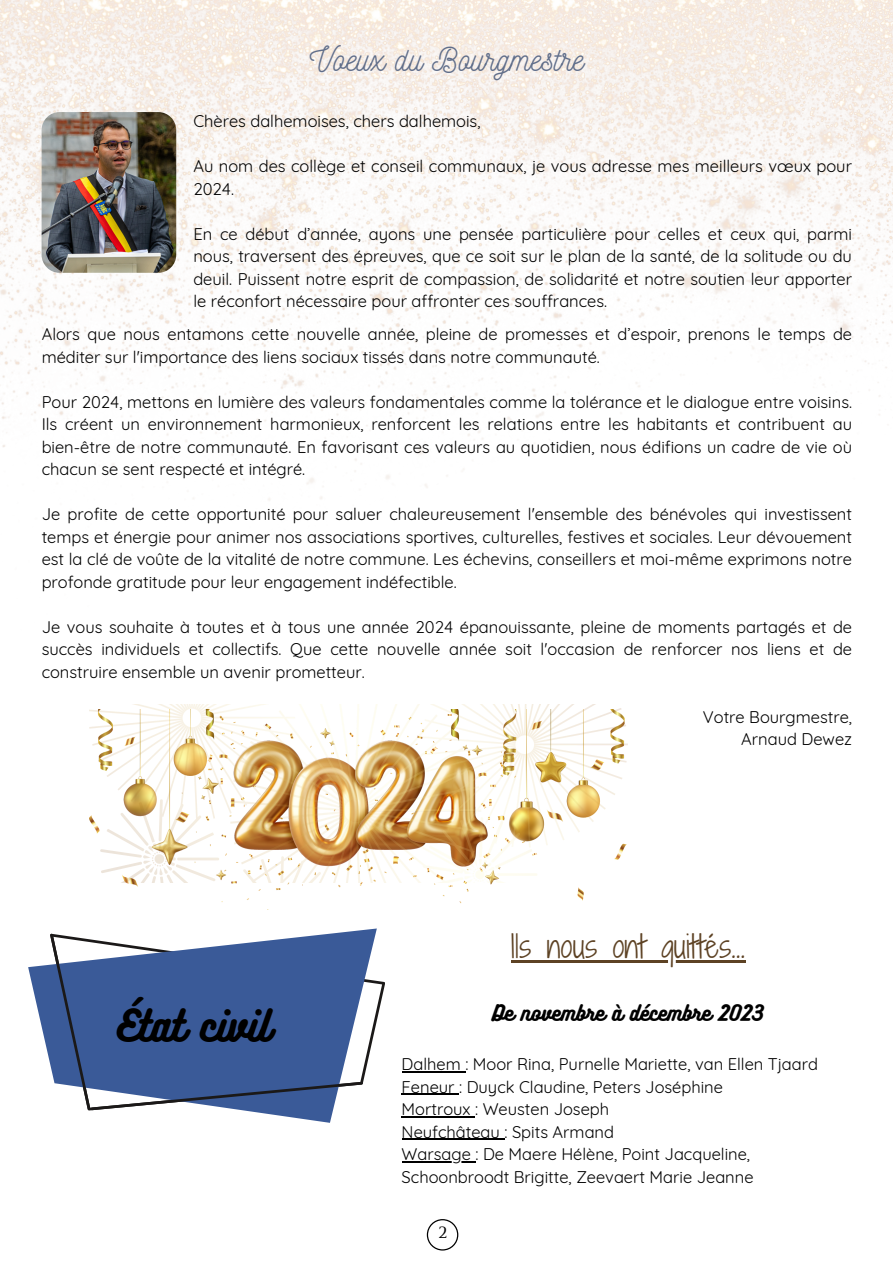
<style>
.page{position:relative;width:893px;height:1264px;background:#fff}
.page>*{position:absolute;margin:0;border:0;box-sizing:border-box;transform-origin:0 0}
.t1{font:39px "Bukhari Script";color:#000}
.t2{font:33px "Nickainley";color:#606e8a}
.t3{font:30px "Shadows Into Light Two";letter-spacing:.01em;color:#5d4224}
.t4{font:19.5px "Bukhari Script";color:#000}
.t5{font:18px "Luthier";color:#000}
.t6{font:16.5px/22.5px "Quicksand";color:#000;text-align:justify}
</style>
<div class="page">
<svg style="left:427px;top:1219px;width:31px;height:31px"></svg>
<svg style="left:28px;top:928px;width:349px;height:194px"></svg>
<svg style="left:50px;top:933px;width:313px;height:177px;background:#5670a3"></svg>
<img style="left:0;top:0;width:892px;height:501px">
<img style="left:42px;top:112px;width:134px;height:161px;border-radius:18px">
<img style="left:89px;top:704px;width:538px;height:178px">
<hr style="left:510px;top:960px;width:235px;height:2px;background:#5d4224">
<hr style="left:401px;top:1071px;width:64px;height:1px;background:#000">
<hr style="left:401px;top:1093px;width:58px;height:1px;background:#000">
<hr style="left:401px;top:1116px;width:74px;height:1px;background:#000">
<hr style="left:401px;top:1138px;width:103px;height:1px;background:#000">
<hr style="left:401px;top:1161px;width:74px;height:1px;background:#000">
<p class="t2" style="left:310px;top:38px;width:275px">Voeux du Bourgmestre</p>
<p class="t6" style="left:193px;top:110px;width:289px">Chères dalhemoises, chers dalhemois,</p>
<p class="t6" style="left:193px;top:155px;width:660px">Au nom des collège et conseil communaux, je vous adresse mes meilleurs vœux pour<br>2024.</p>
<p class="t6" style="left:193px;top:222px;width:660px">En ce début d’année, ayons une pensée particulière pour celles et ceux qui, parmi nous, traversent des épreuves, que ce soit sur le plan de la santé, de la solitude ou du deuil. Puissent notre esprit de compassion, de solidarité et notre soutien leur apporter le réconfort nécessaire pour affronter ces souffrances.</p>
<p class="t6" style="left:42px;top:322px;width:811px">Alors que nous entamons cette nouvelle année, pleine de promesses et d’espoir, prenons le temps de méditer sur l'importance des liens sociaux tissés dans notre communauté.</p>
<p class="t6" style="left:42px;top:390px;width:811px">Pour 2024, mettons en lumière des valeurs fondamentales comme la tolérance et le dialogue entre voisins.<br>Ils créent un environnement harmonieux, renforcent les relations entre les habitants et contribuent au bien-être de notre communauté. En favorisant ces valeurs au quotidien, nous édifions un cadre de vie où chacun se sent respecté et intégré.</p>
<p class="t6" style="left:42px;top:502px;width:811px">Je profite de cette opportunité pour saluer chaleureusement l'ensemble des bénévoles qui investissent temps et énergie pour animer nos associations sportives, culturelles, festives et sociales. Leur dévouement est la clé de voûte de la vitalité de notre commune. Les échevins, conseillers et moi-même exprimons notre profonde gratitude pour leur engagement indéfectible.</p>
<p class="t6" style="left:42px;top:615px;width:811px">Je vous souhaite à toutes et à tous une année 2024 épanouissante, pleine de moments partagés et de succès individuels et collectifs. Que cette nouvelle année soit l'occasion de renforcer nos liens et de construire ensemble un avenir prometteur.</p>
<p class="t6" style="left:702px;top:705px;width:151px">Votre Bourgmestre,</p>
<p class="t6" style="left:741px;top:727px;width:112px">Arnaud Dewez</p>
<p class="t3" style="left:510px;top:924px;width:236px">Ils nous ont quittés...</p>
<p class="t1" style="left:117px;top:1000px;width:154px">État civil</p>
<p class="t4" style="left:492px;top:999px;width:273px">De novembre à décembre 2023</p>
<p class="t6" style="left:401px;top:1052px;width:418px">Dalhem : Moor Rina, Purnelle Mariette, van Ellen Tjaard</p>
<p class="t6" style="left:401px;top:1075px;width:323px">Feneur : Duyck Claudine, Peters Joséphine</p>
<p class="t6" style="left:401px;top:1097px;width:209px">Mortroux : Weusten Joseph</p>
<p class="t6" style="left:401px;top:1120px;width:214px">Neufchâteau : Spits Armand</p>
<p class="t6" style="left:401px;top:1142px;width:353px">Warsage : De Maere Hélène, Point Jacqueline,<br>Schoonbroodt Brigitte, Zeevaert Marie Jeanne</p>
<p class="t5" style="left:438px;top:1225px;width:11px">2</p>
</div>
